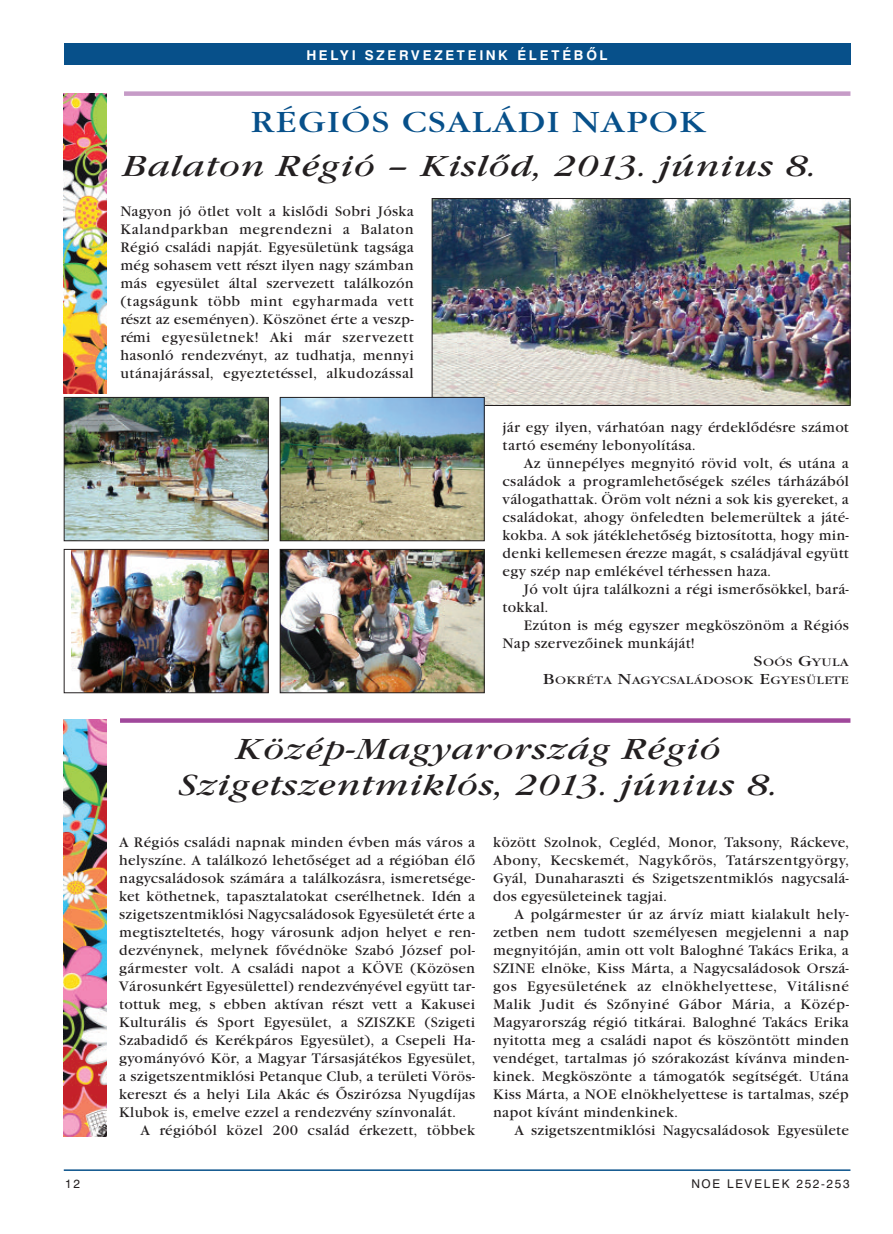
<style>
.page{position:relative;width:893px;height:1234px;background:#fff}
.page>*{position:absolute;margin:0;border:0;box-sizing:border-box;transform-origin:0 0}
.t1{font:italic 30px/36px "Garamond.PFL";letter-spacing:.03em;color:#231f20;text-align:center;scale:1.2 1}
.t2{font:30px "Garamond.PFL";letter-spacing:.03em;color:#07508a;scale:1.2 1}
.t3{font:14.25px/18px "Garamond.PFL";letter-spacing:.02em;color:#231f20;text-align:justify}
.t4{font:700 13.5px "Swiss 721.PFL";letter-spacing:.21em;color:#fff}
.t5{font:12px "Swiss 721.PFL";letter-spacing:.135em;color:#231f20}
.t6{font:11.25px/18px "Garamond.PFL";letter-spacing:.025em;color:#231f20;text-align:right;scale:1.2 1}
.s1{font-size:15px}
</style>
<div class="page">
<img style="left:434px;top:200px;width:414px;height:204px">
<div style="left:432px;top:198px;width:418px;height:208px;border:1px solid #231f20"></div>
<img style="left:282px;top:399px;width:201px;height:140px">
<div style="left:280px;top:397px;width:205px;height:144px;border:1px solid #231f20"></div>
<img style="left:282px;top:551px;width:201px;height:140px">
<div style="left:280px;top:549px;width:205px;height:144px;border:1px solid #231f20"></div>
<img style="left:72px;top:551px;width:195px;height:140px">
<div style="left:64px;top:549px;width:205px;height:144px;border:1px solid #231f20"></div>
<img style="left:66px;top:399px;width:201px;height:140px">
<div style="left:64px;top:397px;width:205px;height:144px;border:1px solid #231f20"></div>
<div style="left:64px;top:43px;width:786px;height:22px;background:#07508a"></div>
<hr style="left:64px;top:1169px;width:786px;height:1px;background:#07508a">
<img style="left:64px;top:94px;width:42px;height:299px">
<img style="left:64px;top:719px;width:42px;height:417px">
<svg style="left:120px;top:718px;width:730px;height:4px;background:#a655a2"></svg>
<div style="left:124px;top:91px;width:726px;height:5px;background:#c69bc7"></div>
<p class="t4" style="left:306px;top:46px;width:302px">HELYI SZERVEZETEINK ÉLETÉBŐL</p>
<h1 class="t2" style="left:250px;top:104px;width:381px">RÉGIÓS CSALÁDI NAPOK</h1>
<h1 class="t1" style="left:123px;top:147px;width:580px">Balaton Régió – Kislőd, 2013. június 8.</h1>
<p class="t3" style="left:120px;top:202px;width:295px">Nagyon jó ötlet volt a kislődi Sobri Jóska Kalandparkban megrendezni a Balaton Régió családi napját. Egyesületünk tagsága még sohasem vett részt ilyen nagy számban más egyesület által szervezett találkozón (tagságunk több mint egyharmada vett részt az eseményen). Köszönet érte a veszp&shy;rémi egyesületnek! Aki már szervezett hasonló rendezvényt, az tudhatja, mennyi utánajárással, egyeztetéssel, alkudozással</p>
<p class="t3" style="left:503px;top:418px;width:348px">jár egy ilyen, várhatóan nagy érdeklődésre számot tartó esemény lebonyolítása.</p>
<p class="t3" style="left:503px;top:454px;width:348px;text-indent:21px">Az ünnepélyes megnyitó rövid volt, és utána a családok a programlehetőségek széles tárházából válogathattak. Öröm volt nézni a sok kis gyereket, a családokat, ahogy önfeledten belemerültek a játé&shy;kokba. A sok játéklehetőség biztosította, hogy min&shy;denki kellemesen érezze magát, s családjával együtt egy szép nap emlékével térhessen haza.</p>
<p class="t3" style="left:503px;top:580px;width:348px;text-indent:21px">Jó volt újra találkozni a régi ismerősökkel, bará&shy;tokkal.</p>
<p class="t3" style="left:503px;top:616px;width:348px;text-indent:21px">Ezúton is még egyszer megköszönöm a Régiós<br>Nap szervezőinek munkáját!</p>
<p class="t6" style="left:543px;top:653px;width:257px"><span class="s1">S</span>OÓS <span class="s1">G</span>YULA<br><span class="s1">B</span>OKRÉTA <span class="s1">N</span>AGYCSALÁDOSOK <span class="s1">E</span>GYESÜLETE</p>
<h1 class="t1" style="left:179px;top:730px;width:501px">Közép-Magyarország Régió<br>Szigetszentmiklós, 2013. június 8.</h1>
<p class="t3" style="left:119px;top:832px;width:357px">A Régiós családi napnak minden évben más város a helyszíne. A találkozó lehetőséget ad a régióban élő nagycsaládosok számára a találkozásra, ismeretsége&shy;ket köthetnek, tapasztalatokat cserélhetnek. Idén a szigetszentmiklósi Nagycsaládosok Egyesületét érte a megtiszteltetés, hogy városunk adjon helyet e ren&shy;dezvénynek, melynek fővédnöke Szabó József pol&shy;gármester volt. A családi napot a KÖVE (Közösen Városunkért Egyesülettel) rendezvényével együtt tar&shy;tottuk meg, s ebben aktívan részt vett a Kakusei Kulturális és Sport Egyesület, a SZISZKE (Szigeti Szabadidő és Kerékpáros Egyesület), a Csepeli Ha&shy;gyományóvó Kör, a Magyar Társasjátékos Egyesület, a szigetszentmiklósi Petanque Club, a területi Vörös&shy;kereszt és a helyi Lila Akác és Őszirózsa Nyugdíjas Klubok is, emelve ezzel a rendezvény színvonalát.</p>
<p class="t3" style="left:141px;top:1120px;width:336px">A régióból közel 200 család érkezett, többek</p>
<p class="t3" style="left:493px;top:832px;width:357px">között Szolnok, Cegléd, Monor, Taksony, Ráckeve, Abony, Kecskemét, Nagykőrös, Tatárszentgyörgy, Gyál, Dunaharaszti és Szigetszentmiklós nagycsalá&shy;dos egyesületeinek tagjai.</p>
<p class="t3" style="left:493px;top:904px;width:357px;text-indent:21px">A polgármester úr az árvíz miatt kialakult hely&shy;zetben nem tudott személyesen megjelenni a nap megnyitóján, amin ott volt Baloghné Takács Erika, a SZINE elnöke, Kiss Márta, a Nagycsaládosok Orszá&shy;gos Egyesületének az elnökhelyettese, Vitálisné Malik Judit és Szőnyiné Gábor Mária, a Közép-Magyarország régió titkárai. Baloghné Takács Erika nyitotta meg a családi napot és köszöntött minden vendéget, tartalmas jó szórakozást kívánva minden&shy;kinek. Megköszönte a támogatók segítségét. Utána Kiss Márta, a NOE elnökhelyettese is tartalmas, szép napot kívánt mindenkinek.</p>
<p class="t3" style="left:514px;top:1120px;width:336px">A szigetszentmiklósi Nagycsaládosok Egyesülete</p>
<p class="t5" style="left:65px;top:1175px;width:16px">12</p>
<p class="t5" style="left:691px;top:1175px;width:160px">NOE LEVELEK 252-253</p>
</div>
